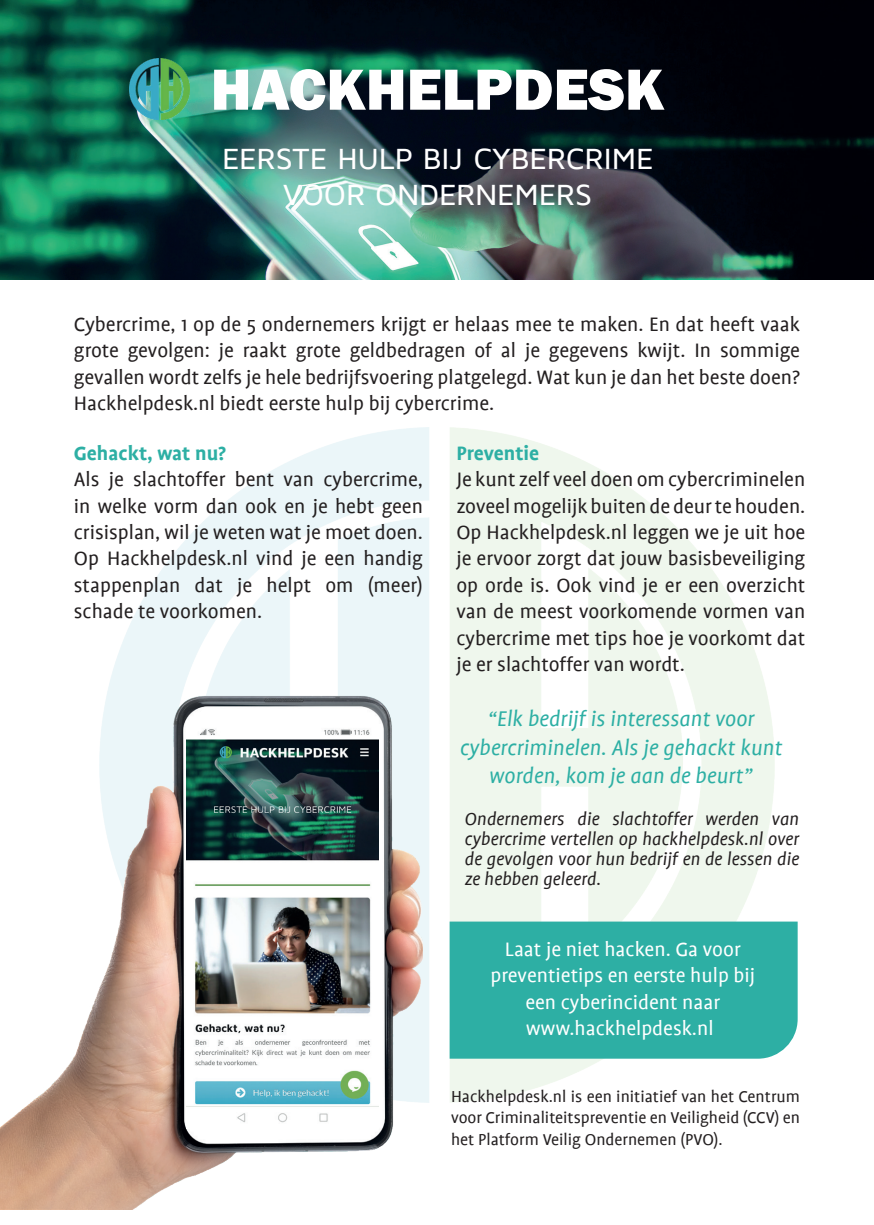
<style>
.page{position:relative;width:874px;height:1225px;background:#fff}
.page>*{position:absolute;margin:0;border:0;box-sizing:border-box;transform-origin:0 0}
.t1{font:800 60px "Franklin Gothic";color:#fff}
.t2{font:500 30px/36px "Maven Pro";letter-spacing:-.005em;color:#fff;text-align:center}
.t3{font:italic 24px/28.8px "Profile";color:#2dafa4;text-align:center}
.t4{font:22px/26.4px "Profile";color:#231f20;text-align:justify}
.t5{font:22px/26.4px "Profile";color:#fff;text-align:center}
.t6{font:700 22px "Profile";color:#2dafa4}
.t7{font:italic 20px/20px "Profile";color:#231f20;text-align:justify}
.t8{font:18px/21.6px "Profile";color:#231f20;text-align:justify}
</style>
<div class="page">
<img style="left:113px;top:428px;width:661px;height:674px">
<img style="left:0;top:670px;width:423px;height:539px">
<img style="left:0;top:0;width:873px;height:279px">
<img style="left:129px;top:59px;width:60px;height:60px">
<div style="left:449px;top:921px;width:348px;height:137px;background:#2dafa4"></div>
<img style="left:187px;top:724px;width:191px;height:405px">
<p class="t1" style="left:210px;top:51px;width:455px">HACKHELPDESK</p>
<p class="t2" style="left:222px;top:141px;width:432px">EERSTE HULP BIJ CYBERCRIME<br>VOOR ONDERNEMERS</p>
<p class="t4" style="left:74px;top:311px;width:727px">Cybercrime, 1 op de 5 ondernemers krijgt er helaas mee te maken. En dat heeft vaak grote gevolgen: je raakt grote geldbedragen of al je gegevens kwijt. In sommige gevallen wordt zelfs je hele bedrijfsvoering platgelegd. Wat kun je dan het beste doen?<br>Hackhelpdesk.nl biedt eerste hulp bij cybercrime.</p>
<p class="t6" style="left:74px;top:441px;width:153px">Gehackt, wat nu?</p>
<p class="t4" style="left:74px;top:466px;width:350px">Als je slachtoffer bent van cybercrime, in welke vorm dan ook en je hebt geen crisisplan, wil je weten wat je moet doen.</p>
<p class="t4" style="left:74px;top:545px;width:350px">Op Hackhelpdesk.nl vind je een handig stappenplan dat je helpt om (meer) schade te voorkomen.</p>
<p class="t6" style="left:456px;top:441px;width:84px">Preventie</p>
<p class="t4" style="left:456px;top:466px;width:350px">Je kunt zelf veel doen om cybercriminelen zoveel mogelijk buiten de deur te houden.<br>Op Hackhelpdesk.nl leggen we je uit hoe je ervoor zorgt dat jouw basisbeveiliging op orde is. Ook vind je er een overzicht van de meest voorkomende vormen van cybercrime met tips hoe je voorkomt dat je er slachtoffer van wordt.</p>
<p class="t3" style="left:459px;top:704px;width:324px">“Elk bedrijf is interessant voor cybercriminelen. Als je gehackt kunt worden, kom je aan de beurt”</p>
<p class="t7" style="left:464px;top:809px;width:336px">Ondernemers die slachtoffer werden van cybercrime vertellen op hackhelpdesk.nl over de gevolgen voor hun bedrijf en de lessen die ze hebben geleerd.</p>
<p class="t5" style="left:490px;top:936px;width:266px">Laat je niet hacken. Ga voor preventietips en eerste hulp bij</p>
<p class="t5" style="left:525px;top:989px;width:196px">een cyberincident naar</p>
<p class="t5" style="left:525px;top:1015px;width:189px">www.hackhelpdesk.nl</p>
<p class="t8" style="left:451px;top:1085px;width:350px">Hackhelpdesk.nl is een initiatief van het Centrum voor Criminaliteitspreventie en Veiligheid (CCV) en het Platform Veilig Ondernemen (PVO).</p>
</div>
